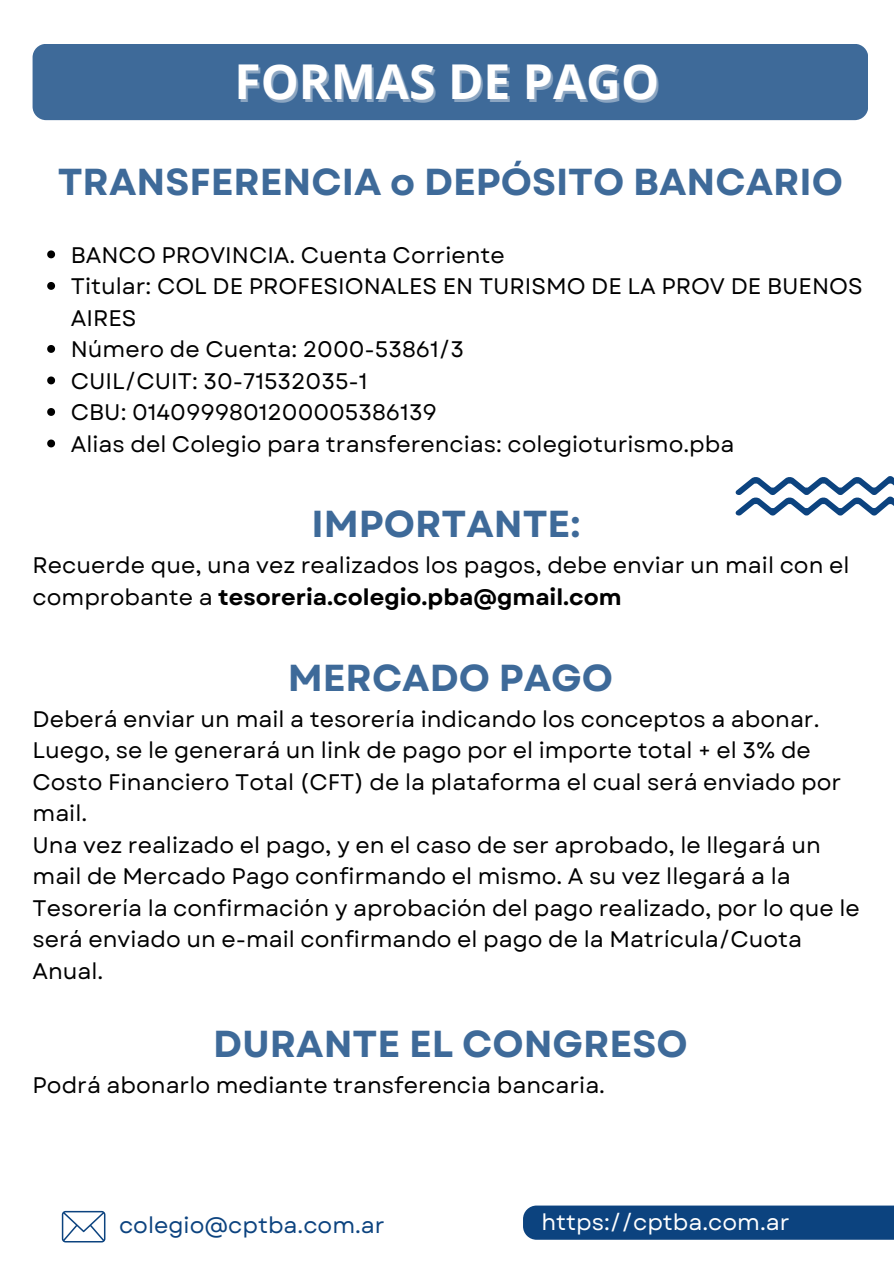
<style>
.page{position:relative;width:894px;height:1264px;background:#fff}
.page>*{position:absolute;margin:0;border:0;box-sizing:border-box;transform-origin:0 0}
.t1{font:700 48px "Open Sans";color:#fff}
.t2{font:700 37.5px "Garet";color:#3e6a99}
.t3{font:22.5px/31.5px "Garet";color:#000}
.t4{font:22.5px "Garet";color:#0c437f}
.t5{font:22.5px "Garet";color:#fff}
.s1{font-weight:700}
</style>
<div class="page">
<svg style="left:62px;top:1210px;width:43px;height:32px"></svg>
<div style="left:523px;top:1205px;width:370px;height:34px;background:#0c437f"></div>
<div style="left:33px;top:44px;width:835px;height:76px;background:#3e6a99;border-radius:13px"></div>
<svg style="left:47px;top:250px;width:8px;height:8px"></svg>
<svg style="left:47px;top:282px;width:8px;height:8px"></svg>
<svg style="left:47px;top:345px;width:8px;height:8px"></svg>
<svg style="left:47px;top:376px;width:8px;height:8px"></svg>
<svg style="left:47px;top:408px;width:8px;height:8px"></svg>
<svg style="left:47px;top:439px;width:8px;height:8px"></svg>
<svg style="left:735px;top:476px;width:158px;height:40px"></svg>
<h1 class="t1" style="left:234px;top:48px;width:426px">FORMAS DE PAGO</h1>
<h2 class="t2" style="left:58px;top:155px;width:786px">TRANSFERENCIA o DEPÓSITO BANCARIO</h2>
<p class="t3" style="left:71px;top:239px;width:793px">BANCO PROVINCIA. Cuenta Corriente<br>Titular: COL DE PROFESIONALES EN TURISMO DE LA PROV DE BUENOS AIRES<br>Número de Cuenta: 2000-53861/3<br>CUIL/CUIT: 30-71532035-1<br>CBU: 0140999801200005386139<br>Alias del Colegio para transferencias: colegioturismo.pba</p>
<h2 class="t2" style="left:311px;top:497px;width:270px">IMPORTANTE:</h2>
<p class="t3" style="left:33px;top:550px;width:818px">Recuerde que, una vez realizados los pagos, debe enviar un mail con el comprobante a <span class="s1">tesoreria.colegio.pba@gmail.com</span></p>
<h2 class="t2" style="left:288px;top:650px;width:326px">MERCADO PAGO</h2>
<p class="t3" style="left:33px;top:703px;width:828px">Deberá enviar un mail a tesorería indicando los conceptos a abonar.<br>Luego, se le generará un link de pago por el importe total + el 3% de Costo Financiero Total (CFT) de la plataforma el cual será enviado por mail.<br>Una vez realizado el pago, y en el caso de ser aprobado, le llegará un mail de Mercado Pago confirmando el mismo. A su vez llegará a la Tesorería la confirmación y aprobación del pago realizado, por lo que le será enviado un e-mail confirmando el pago de la Matrícula/Cuota Anual.</p>
<h2 class="t2" style="left:213px;top:1017px;width:476px">DURANTE EL CONGRESO</h2>
<p class="t3" style="left:33px;top:1069px;width:574px">Podrá abonarlo mediante transferencia bancaria.</p>
<p class="t4" style="left:119px;top:1209px;width:267px">colegio@cptba.com.ar</p>
<p class="t5" style="left:541px;top:1205px;width:250px">https://cptba.com.ar</p>
</div>
